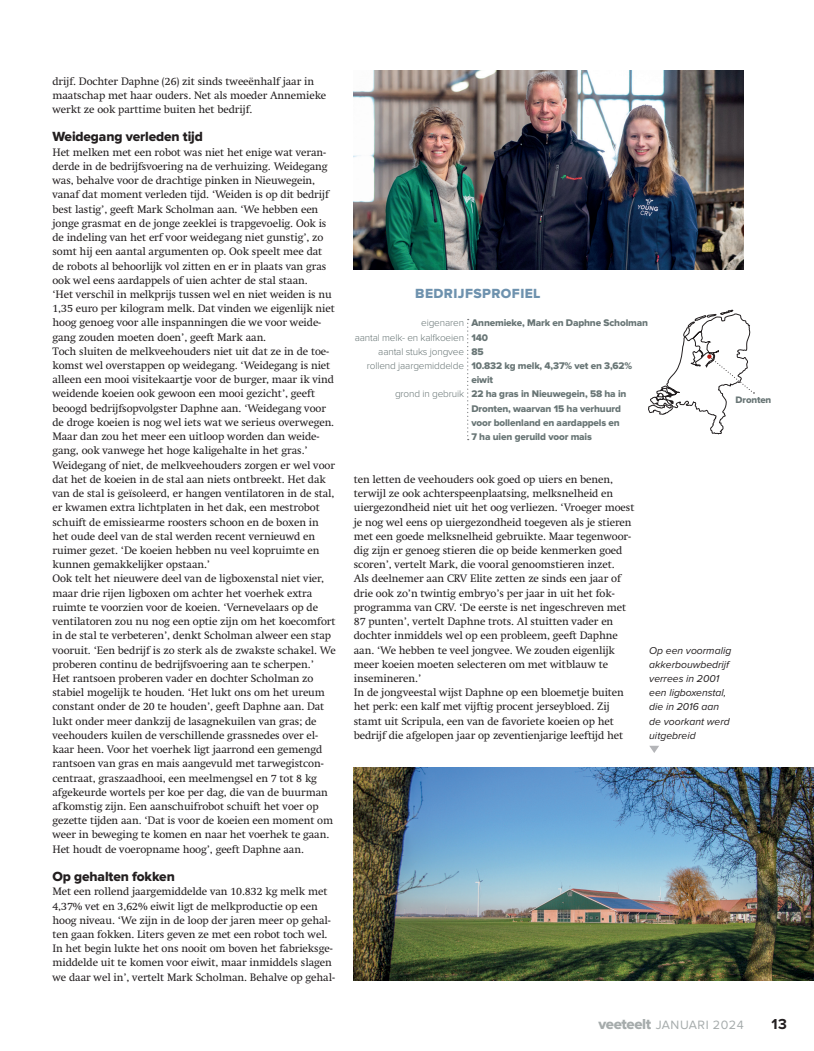
<style>
.page{position:relative;width:814px;height:1051px;background:#fff}
.page>*{position:absolute;margin:0;border:0;box-sizing:border-box;transform-origin:0 0}
.t1{font:700 15px "Proxima Nova";color:#231f20}
.t2{font:13.75px "Proxima Nova Extrabld";letter-spacing:-.01em;color:#231f20}
.t3{font:13.75px "Proxima Nova Extrabld";letter-spacing:.03em;color:#6e92ae}
.t4{font:12.5px "Proxima Nova";letter-spacing:.04em;color:#a6acac}
.t5{font:11px/14.2px "Swift LT Pro";letter-spacing:-.01em;color:#231f20}
.t6{font:italic 10.38px/14.2px "Proxima Nova";color:#231f20}
.t7{font:10px "Proxima Nova Extrabld";letter-spacing:-.015em;color:#687575}
.t8{font:300 10px/14.2px "Proxima Nova";letter-spacing:-.015em;color:#687575}
.t9{font:9.75px "Proxima Nova Extrabld";letter-spacing:-.015em;color:#687575}
.s1{font-family:"Proxima Nova";font-weight:300}
.s2{font-family:"Proxima Nova Extrabld";font-weight:400}
.s3{font-family:"Proxima Nova Extrabld";font-size:15px}
</style>
<div class="page">
<img style="left:354px;top:70px;width:389px;height:199px">
<svg style="left:467px;top:319px;width:1px;height:121px"></svg>
<img style="left:354px;top:767px;width:459px;height:214px">
<svg style="left:649px;top:746px;width:10px;height:7px"></svg>
<svg style="left:648px;top:310px;width:106px;height:124px"></svg>
<p class="t5" style="left:52px;top:74px;width:275px">drijf. Dochter Daphne (26) zit sinds tweeënhalf jaar in maatschap met haar ouders. Net als moeder Annemieke werkt ze ook parttime buiten het bedrijf.</p>
<p class="t2" style="left:52px;top:129px;width:152px">Weidegang verleden tijd</p>
<p class="t5" style="left:52px;top:145px;width:285px">Het melken met een robot was niet het enige wat veran&shy;derde in de bedrijfsvoering na de verhuizing. Weidegang was, behalve voor de drachtige pinken in Nieuwegein, vanaf dat moment verleden tijd. ‘Weiden is op dit bedrijf best lastig’, geeft Mark Scholman aan. ‘We hebben een jonge grasmat en de jonge zeeklei is trapgevoelig. Ook is de indeling van het erf voor weidegang niet gunstig’, zo somt hij een aantal argumenten op. Ook speelt mee dat de robots al behoorlijk vol zitten en er in plaats van gras ook wel eens aardappels of uien achter de stal staan.<br>‘Het verschil in melkprijs tussen wel en niet weiden is nu 1,35 euro per kilogram melk. Dat vinden we eigenlijk niet hoog genoeg voor alle inspanningen die we voor weide&shy;gang zouden moeten doen’, geeft Mark aan.<br>Toch sluiten de melkveehouders niet uit dat ze in de toe&shy;komst wel overstappen op weidegang. ‘Weidegang is niet alleen een mooi visitekaartje voor de burger, maar ik vind weidende koeien ook gewoon een mooi gezicht’, geeft beoogd bedrijfsopvolgster Daphne aan. ‘Weidegang voor de droge koeien is nog wel iets wat we serieus overwegen.<br>Maar dan zou het meer een uitloop worden dan weide&shy;gang, ook vanwege het hoge kaligehalte in het gras.’ Weidegang of niet, de melkveehouders zorgen er wel voor dat het de koeien in de stal aan niets ontbreekt. Het dak van de stal is geïsoleerd, er hangen ventilatoren in de stal, er kwamen extra lichtplaten in het dak, een mestrobot schuift de emissiearme roosters schoon en de boxen in het oude deel van de stal werden recent vernieuwd en ruimer gezet. ‘De koeien hebben nu veel kopruimte en kunnen gemakkelijker opstaan.’<br>Ook telt het nieuwere deel van de ligboxenstal niet vier, maar drie rijen ligboxen om achter het voerhek extra ruimte te voorzien voor de koeien. ‘Vernevelaars op de ventilatoren zou nu nog een optie zijn om het koecomfort in de stal te verbeteren’, denkt Scholman alweer een stap vooruit. ‘Een bedrijf is zo sterk als de zwakste schakel. We proberen continu de bedrijfsvoering aan te scherpen.’<br>Het rantsoen proberen vader en dochter Scholman zo stabiel mogelijk te houden. ‘Het lukt ons om het ureum constant onder de 20 te houden’, geeft Daphne aan. Dat lukt onder meer dankzij de lasagnekuilen van gras; de veehouders kuilen de verschillende grassnedes over el&shy;kaar heen. Voor het voerhek ligt jaarrond een gemengd rantsoen van gras en mais aangevuld met tarwegistcon&shy;centraat, graszaadhooi, een meelmengsel en 7 tot 8 kg afgekeurde wortels per koe per dag, die van de buurman afkomstig zijn. Een aanschuifrobot schuift het voer op gezette tijden aan. ‘Dat is voor de koeien een moment om weer in beweging te komen en naar het voerhek te gaan.<br>Het houdt de voeropname hoog’, geeft Daphne aan.</p>
<p class="t2" style="left:52px;top:868px;width:124px">Op gehalten fokken</p>
<p class="t5" style="left:52px;top:884px;width:284px">Met een rollend jaargemiddelde van 10.832 kg melk met 4,37% vet en 3,62% eiwit ligt de melkproductie op een hoog niveau. ‘We zijn in de loop der jaren meer op gehal&shy;ten gaan fokken. Liters geven ze met een robot toch wel.<br>In het begin lukte het ons nooit om boven het fabrieksge&shy;middelde uit te komen voor eiwit, maar inmiddels slagen we daar wel in’, vertelt Mark Scholman. Behalve op gehal-</p>
<p class="t3" style="left:415px;top:285px;width:127px">BEDRIJFSPROFIEL</p>
<p class="t7" style="left:421px;top:317px;width:228px"><span class="s1">eigenaren</span> Annemieke, Mark en Daphne Scholman</p>
<p class="t8" style="left:378px;top:330px;width:111px;text-indent:-24px">aantal melk- en kalfkoeien <span class="s2">140 </span>aantal stuks jongvee <span class="s2">85</span></p>
<p class="t7" style="left:367px;top:360px;width:267px"><span class="s1">rollend jaargemiddelde</span> 10.832 kg melk, 4,37% vet en 3,62%</p>
<p class="t7" style="left:471px;top:374px;width:23px">eiwit</p>
<p class="t7" style="left:395px;top:388px;width:233px"><span class="s1">grond in gebruik</span> 22 ha gras in Nieuwegein, 58 ha in</p>
<p class="t7" style="left:471px;top:403px;width:151px">Dronten, waarvan 15 ha verhuurd</p>
<p class="t7" style="left:471px;top:417px;width:150px">voor bollenland en aardappels en</p>
<p class="t7" style="left:471px;top:431px;width:122px">7 ha uien geruild voor mais</p>
<p class="t5" style="left:354px;top:472px;width:282px">ten letten de veehouders ook goed op uiers en benen, terwijl ze ook achterspeenplaatsing, melksnelheid en uiergezondheid niet uit het oog verliezen. ‘Vroeger moest je nog wel eens op uiergezondheid toegeven als je stieren met een goede melksnelheid gebruikte. Maar tegenwoor&shy;dig zijn er genoeg stieren die op beide kenmerken goed scoren’, vertelt Mark, die vooral genoomstieren inzet.<br>Als deelnemer aan CRV Elite zetten ze sinds een jaar of drie ook zo’n twintig embryo’s per jaar in uit het fok&shy;programma van CRV. ‘De eerste is net ingeschreven met 87 punten’, vertelt Daphne trots. Al stuitten vader en dochter inmiddels wel op een probleem, geeft Daphne aan. ‘We hebben te veel jongvee. We zouden eigenlijk meer koeien moeten selecteren om met witblauw te insemineren.’<br>In de jongveestal wijst Daphne op een bloemetje buiten het perk: een kalf met vijftig procent jerseybloed. Zij stamt uit Scripula, een van de favoriete koeien op het bedrijf die afgelopen jaar op zeventienjarige leeftijd het</p>
<p class="t9" style="left:735px;top:394px;width:37px">Dronten</p>
<p class="t6" style="left:649px;top:643px;width:83px">Op een voormalig akkerbouwbedrijf verrees in 2001 een ligboxenstal, die in 2016 aan de voorkant werd uitgebreid</p>
<p class="t4" style="left:598px;top:1018px;width:147px"><span class="s3">veeteelt</span> JANUARI 2024</p>
<h1 class="t1" style="left:771px;top:1015px;width:17px">13</h1>
</div>
